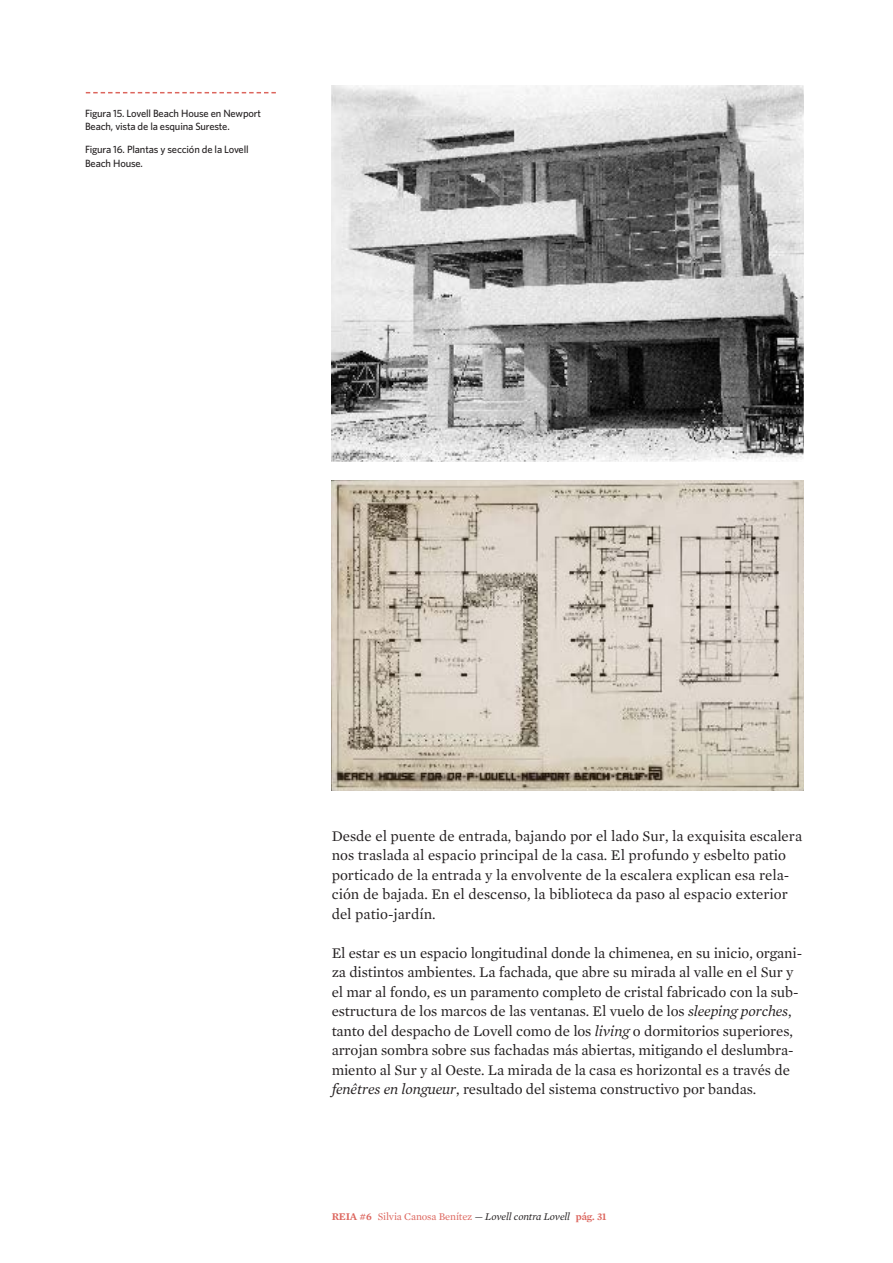
<style>
.page{position:relative;width:893px;height:1263px;background:#fff}
.page>*{position:absolute;margin:0;border:0;box-sizing:border-box;transform-origin:0 0}
._02_TEXTO_Cuerpo{font:15px/19.5px "Mercury Text G1";letter-spacing:-.01em;color:#231f20}
._02_TEXTO_Figuras{font:500 10.5px/13.5px "Whitney";letter-spacing:-.015em;color:#231f20}
.t1{font:10.5px "Mercury Text G1";letter-spacing:-.015em;color:#dc655d}
.s1{font-style:italic}
.s2{font-weight:600}
.s3{color:#231f20}
.s4{font-style:italic;color:#231f20}
</style>
<div class="page">
<svg style="left:86px;top:92px;width:190px;height:1px"></svg>
<img style="left:332px;top:85px;width:472px;height:376px">
<img style="left:332px;top:481px;width:472px;height:310px">
<p class="_02_TEXTO_Figuras" style="left:85px;top:106px;width:178px">Figura 15. Lovell Beach House en Newport<br>Beach, vista de la esquina Sureste.</p>
<p class="_02_TEXTO_Figuras" style="left:85px;top:143px;width:165px">Figura 16. Plantas y sección de la Lovell<br>Beach House.</p>
<p class="_02_TEXTO_Cuerpo" style="left:332px;top:826px;width:472px">Desde el puente de entrada, bajando por el lado Sur, la exquisita escalera nos traslada al espacio principal de la casa. El profundo y esbelto patio porticado de la entrada y la envolvente de la escalera explican esa rela&shy;ción de bajada. En el descenso, la biblioteca da paso al espacio exterior del patio-jardín.</p>
<p class="_02_TEXTO_Cuerpo" style="left:332px;top:943px;width:472px">El estar es un espacio longitudinal donde la chimenea, en su inicio, organi&shy;za distintos ambientes. La fachada, que abre su mirada al valle en el Sur y el mar al fondo, es un paramento completo de cristal fabricado con la sub&shy;estructura de los marcos de las ventanas. El vuelo de los <span class="s1">sleeping porches</span>, tanto del despacho de Lovell como de los <span class="s1">living</span> o dormitorios superiores, arrojan sombra sobre sus fachadas más abiertas, mitigando el deslumbra&shy;miento al Sur y al Oeste. La mirada de la casa es horizontal es a través de <span class="s1">fenêtres en longueur</span>, resultado del sistema constructivo por bandas.</p>
<p class="t1" style="left:332px;top:1210px;width:276px"><span class="s2">REIA #6</span> Silvia Canosa Benítez <span class="s3">—</span> <span class="s4">Lovell contra Lovell</span> <span class="s2">pág. 31</span></p>
</div>
